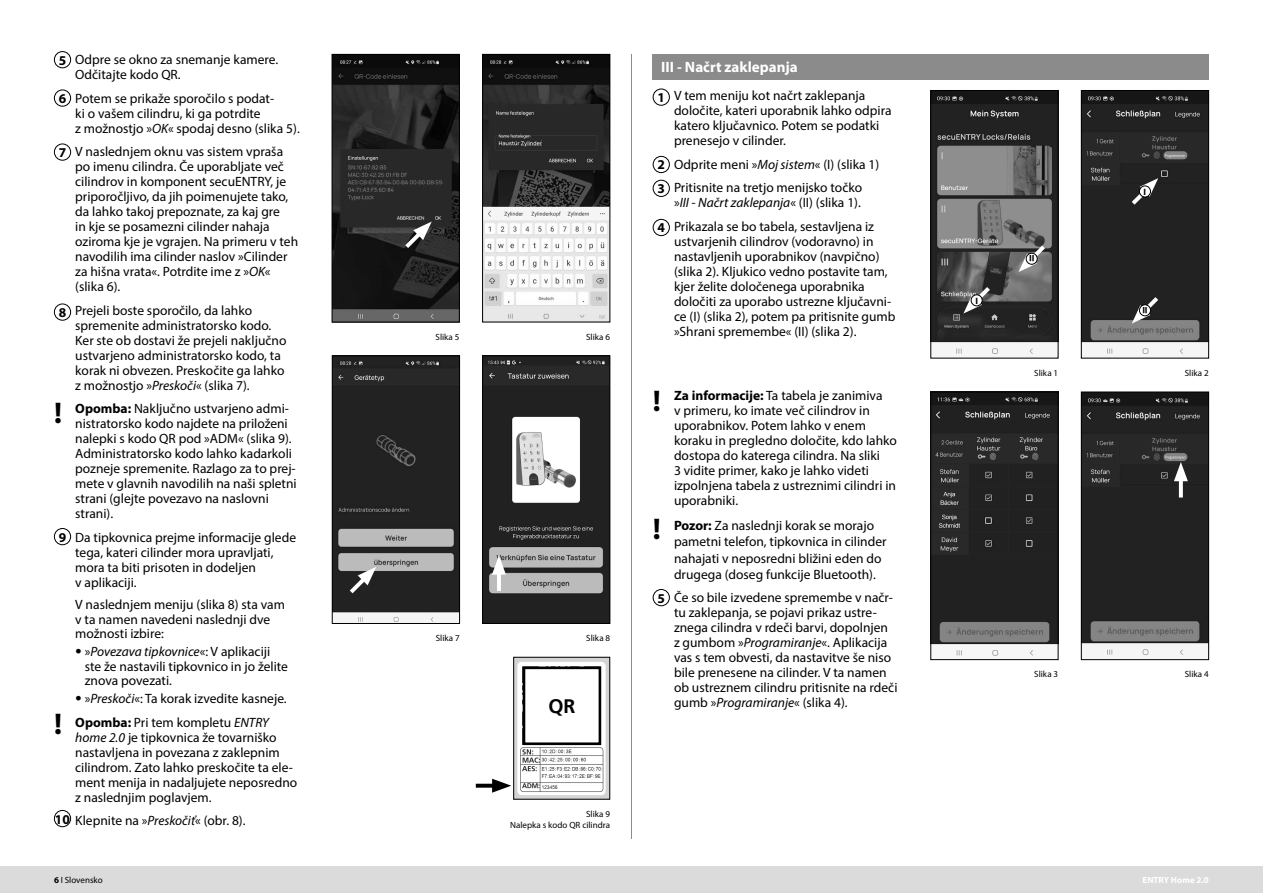
<style>
.page{position:relative;width:1263px;height:893px;background:#fff}
.page>*{position:absolute;margin:0;border:0;box-sizing:border-box;transform-origin:0 0}
.t1{font:700 30px "Myriad Pro";color:#000}
.t2{font:700 19.5px "Frutiger LT Pro";color:#000}
.t3{font:700 15px "Myriad Pro";color:#fff}
.t4{font:13.5px/15px "Myriad Pro";color:#000}
.t5{font:700 13.5px/23.9px "Myriad Pro";color:#000}
.t6{font:700 9.15px "Myriad Pro";color:#000}
.t7{font:9px/10.8px "Myriad Pro";color:#000;text-align:right}
.t8{font:700 9px "Myriad Pro";color:#fff}
.s1{font-style:italic}
.s2{font-weight:700}
.s3{font-family:"Frutiger LT Pro";font-weight:300}
</style>
<div class="page">
<div style="left:0;top:866px;width:1263px;height:27px;background:#dbdbdb"></div>
<hr style="left:631px;top:54px;width:1px;height:785px;background:#8b8b8b">
<div style="left:54px;top:51px;width:17px;height:17px;border:1px solid #000;border-radius:50%"></div>
<div style="left:54px;top:90px;width:17px;height:17px;border:1px solid #000;border-radius:50%"></div>
<div style="left:54px;top:144px;width:17px;height:17px;border:1px solid #000;border-radius:50%"></div>
<img style="left:334px;top:56px;width:124px;height:264px">
<div style="left:332px;top:54px;width:128px;height:268px;border:1px solid #000"></div>
<img style="left:484px;top:56px;width:124px;height:264px">
<div style="left:482px;top:54px;width:128px;height:268px;border:1px solid #000"></div>
<svg style="left:401px;top:222px;width:31px;height:30px"></svg>
<img style="left:515px;top:659px;width:93px;height:138px">
<div style="left:513px;top:657px;width:97px;height:142px;border:1px solid #000"></div>
<div style="left:524px;top:668px;width:76px;height:76px;background:#fff"></div>
<div style="left:523px;top:666px;width:78px;height:79px;border:3px solid #000"></div>
<svg style="left:476px;top:784px;width:16px;height:4px"></svg>
<svg style="left:492px;top:779px;width:19px;height:14px"></svg>
<img style="left:334px;top:357px;width:124px;height:265px">
<div style="left:332px;top:355px;width:128px;height:269px;border:1px solid #000"></div>
<svg style="left:346px;top:567px;width:30px;height:30px"></svg>
<div style="left:54px;top:304px;width:17px;height:17px;border:1px solid #000;border-radius:50%"></div>
<div style="left:54px;top:528px;width:17px;height:17px;border:1px solid #000;border-radius:50%"></div>
<div style="left:54px;top:810px;width:17px;height:17px;border:1px solid #000;border-radius:50%"></div>
<img style="left:484px;top:357px;width:124px;height:265px">
<div style="left:482px;top:355px;width:128px;height:269px;border:1px solid #000"></div>
<hr style="left:497px;top:567px;width:4px;height:24px;background:#fff">
<svg style="left:492px;top:555px;width:14px;height:20px"></svg>
<div style="left:653px;top:219px;width:17px;height:17px;border:1px solid #000;border-radius:50%"></div>
<div style="left:653px;top:589px;width:17px;height:17px;border:1px solid #000;border-radius:50%"></div>
<img style="left:932px;top:394px;width:124px;height:262px">
<div style="left:930px;top:392px;width:128px;height:268px;border:1px solid #000"></div>
<div style="left:653px;top:54px;width:556px;height:26px;background:#8b8b8b"></div>
<div style="left:653px;top:89px;width:17px;height:17px;border:1px solid #000;border-radius:50%"></div>
<div style="left:653px;top:156px;width:17px;height:17px;border:1px solid #000;border-radius:50%"></div>
<div style="left:653px;top:180px;width:17px;height:17px;border:1px solid #000;border-radius:50%"></div>
<img style="left:932px;top:92px;width:124px;height:264px">
<div style="left:930px;top:90px;width:128px;height:268px;border:1px solid #000"></div>
<img style="left:1083px;top:92px;width:124px;height:264px">
<div style="left:1081px;top:90px;width:128px;height:268px;border:1px solid #000"></div>
<img style="left:1083px;top:394px;width:124px;height:263px">
<div style="left:1081px;top:392px;width:128px;height:268px;border:1px solid #000"></div>
<svg style="left:1018px;top:241px;width:31px;height:31px"></svg>
<svg style="left:963px;top:283px;width:31px;height:30px"></svg>
<div style="left:971px;top:295px;width:11px;height:11px;background:#fff;border-radius:50%"></div>
<div style="left:971px;top:295px;width:11px;height:11px;border:1px solid #000;border-radius:50%"></div>
<div style="left:1026px;top:253px;width:11px;height:11px;background:#fff;border-radius:50%"></div>
<div style="left:1026px;top:253px;width:11px;height:12px;border:1px solid #000;border-radius:50%"></div>
<svg style="left:1127px;top:178px;width:31px;height:31px"></svg>
<svg style="left:1179px;top:481px;width:4px;height:16px"></svg>
<svg style="left:1174px;top:462px;width:14px;height:19px"></svg>
<svg style="left:1132px;top:293px;width:30px;height:31px"></svg>
<div style="left:1139px;top:186px;width:11px;height:11px;background:#fff;border-radius:50%"></div>
<div style="left:1139px;top:186px;width:12px;height:11px;border:1px solid #000;border-radius:50%"></div>
<div style="left:1139px;top:305px;width:11px;height:11px;background:#fff;border-radius:50%"></div>
<div style="left:1139px;top:305px;width:12px;height:11px;border:1px solid #000;border-radius:50%"></div>
<p class="t4" style="left:75px;top:52px;width:204px">Odpre se okno za snemanje kamere.<br>Odčitajte kodo QR.</p>
<p class="t4" style="left:75px;top:90px;width:226px">Potem se prikaže sporočilo s podat-<br>ki o vašem cilindru, ki ga potrdite<br>z možnostjo »<span class="s1">OK</span>« spodaj desno (slika 5).</p>
<p class="t4" style="left:75px;top:144px;width:224px">V naslednjem oknu vas sistem vpraša po imenu cilindra. Če uporabljate več cilindrov in komponent secuENTRY, je priporočljivo, da jih poimenujete tako, da lahko takoj prepoznate, za kaj gre<br>in kje se posamezni cilinder nahaja oziroma kje je vgrajen. Na primeru v teh navodilih ima cilinder naslov »Cilinder za hišna vrata«. Potrdite ime z »<span class="s1">OK</span>« (slika 6).</p>
<p class="t4" style="left:75px;top:302px;width:213px">Prejeli boste sporočilo, da lahko spremenite administratorsko kodo.<br>Ker ste ob dostavi že prejeli naključno ustvarjeno administratorsko kodo, ta korak ni obvezen. Preskočite ga lahko z možnostjo »<span class="s1">Preskoči</span>« (slika 7).</p>
<p class="t4" style="left:75px;top:401px;width:223px"><span class="s2">Opomba:</span> Naključno ustvarjeno admi&shy;nistratorsko kodo najdete na priloženi nalepki s kodo QR pod »ADM« (slika 9).<br>Administratorsko kodo lahko kadarkoli pozneje spremenite. Razlago za to prej&shy;mete v glavnih navodilih na naši spletni strani (glejte povezavo na naslovni strani).</p>
<p class="t4" style="left:75px;top:529px;width:222px">Da tipkovnica prejme informacije glede tega, kateri cilinder mora upravljati, mora ta biti prisoten in dodeljen<br>v aplikaciji.</p>
<p class="t4" style="left:75px;top:597px;width:211px;line-height:14.2px">V naslednjem meniju (slika 8) sta vam v ta namen navedeni naslednji dve možnosti izbire:</p>
<p class="t4" style="left:85px;top:645px;width:205px;line-height:14.2px;text-indent:-10px"><span class="s3">•</span> »<span class="s1">Povezava tipkovnice</span>«: V aplikaciji ste že nastavili tipkovnico in jo želite znova povezati.</p>
<p class="t4" style="left:75px;top:687px;width:213px;line-height:23.5px"><span class="s3">•</span> »<span class="s1">Preskoči</span>«: Ta korak izvedite kasneje.<br><span class="s2">Opomba:</span> Pri tem kompletu <span class="s1">ENTRY</span></p>
<p class="t4" style="left:75px;top:730px;width:223px"><span class="s1">home 2.0</span> je tipkovnica že tovarniško nastavljena in povezana z zaklepnim cilindrom. Zato lahko preskočite ta ele&shy;ment menija in nadaljujete neposredno z naslednjim poglavjem.</p>
<p class="t4" style="left:55px;top:812px;width:192px"><span class="s2">10</span> Klepnite na »<span class="s1">Preskočiť</span>« (obr. 8).</p>
<p class="t5" style="left:59px;top:48px;width:9px">5</p>
<p class="t5" style="left:59px;top:86px;width:9px">6</p>
<p class="t5" style="left:59px;top:140px;width:9px">7</p>
<p class="t5" style="left:59px;top:300px;width:9px">8</p>
<h1 class="t1" style="left:54px;top:393px;width:10px">!</h1>
<p class="t5" style="left:59px;top:525px;width:9px">9</p>
<h1 class="t1" style="left:54px;top:705px;width:10px">!</h1>
<p class="t7" style="left:436px;top:331px;width:25px">Slika 5</p>
<p class="t7" style="left:586px;top:331px;width:25px">Slika 6</p>
<p class="t7" style="left:436px;top:633px;width:25px">Slika 7</p>
<p class="t7" style="left:586px;top:633px;width:25px">Slika 8</p>
<h2 class="t2" style="left:548px;top:695px;width:29px">QR</h2>
<p class="t7" style="left:510px;top:808px;width:101px">Slika 9<br>Nalepka s kodo QR cilindra</p>
<p class="t3" style="left:661px;top:58px;width:138px">III - Načrt zaklepanja</p>
<p class="t5" style="left:657px;top:85px;width:9px">1</p>
<p class="t5" style="left:657px;top:153px;width:9px">2<br>3</p>
<p class="t5" style="left:657px;top:216px;width:9px">4</p>
<p class="t4" style="left:674px;top:88px;width:219px">V tem meniju kot načrt zaklepanja določite, kateri uporabnik lahko odpira katero ključavnico. Potem se podatki prenesejo v cilinder.</p>
<p class="t4" style="left:674px;top:152px;width:207px;line-height:23.5px">Odprite meni »<span class="s1">Moj sistem</span>« (I) (slika 1)<br>Pritisnite na tretjo menijsko točko</p>
<p class="t4" style="left:674px;top:191px;width:202px;line-height:23.5px">»<span class="s1">III - Načrt zaklepanja</span>« (II) (slika 1).<br>Prikazala se bo tabela, sestavljena iz</p>
<p class="t4" style="left:674px;top:234px;width:223px">ustvarjenih cilindrov (vodoravno) in nastavljenih uporabnikov (navpično) (slika 2). Kljukico vedno postavite tam, kjer želite določenega uporabnika določiti za uporabo ustrezne ključavni&shy;ce (I) (slika 2), potem pa pritisnite gumb »Shrani spremembe« (II) (slika 2).</p>
<h1 class="t1" style="left:653px;top:381px;width:10px">!</h1>
<h1 class="t1" style="left:653px;top:510px;width:10px">!</h1>
<p class="t5" style="left:657px;top:586px;width:9px">5</p>
<p class="t4" style="left:674px;top:388px;width:225px"><span class="s2">Za informacije:</span> Ta tabela je zanimiva<br>v primeru, ko imate več cilindrov in uporabnikov. Potem lahko v enem koraku in pregledno določite, kdo lahko dostopa do katerega cilindra. Na sliki<br>3 vidite primer, kako je lahko videti izpolnjena tabela z ustreznimi cilindri in uporabniki.</p>
<p class="t4" style="left:674px;top:517px;width:214px;line-height:16.2px"><span class="s2">Pozor:</span> Za naslednji korak se morajo pametni telefon, tipkovnica in cilinder nahajati v neposredni bližini eden do drugega (doseg funkcije Bluetooth).</p>
<p class="t4" style="left:674px;top:590px;width:225px">Če so bile izvedene spremembe v načr&shy;tu zaklepanja, se pojavi prikaz ustre&shy;znega cilindra v rdeči barvi, dopolnjen<br>z gumbom »<span class="s1">Programiranje</span>«. Aplikacija vas s tem obvesti, da nastavitve še niso bile prenesene na cilinder. V ta namen ob ustreznem cilindru pritisnite na rdeči gumb »<span class="s1">Programiranje</span>« (slika 4).</p>
<p class="t6" style="left:975px;top:295px;width:4px">I</p>
<p class="t6" style="left:1034px;top:264px;width:7px;rotate:-180deg">II</p>
<p class="t6" style="left:1144px;top:186px;width:4px">I</p>
<p class="t6" style="left:1147px;top:316px;width:7px;rotate:-180deg">II</p>
<p class="t7" style="left:1034px;top:367px;width:25px">Slika 1</p>
<p class="t7" style="left:1185px;top:367px;width:25px">Slika 2</p>
<p class="t7" style="left:1034px;top:669px;width:25px">Slika 3</p>
<p class="t7" style="left:1185px;top:669px;width:25px">Slika 4</p>
<p class="t7" style="left:54px;top:874px;width:50px"><span class="s2">6</span> I Slovensko</p>
<p class="t8" style="left:1142px;top:874px;width:68px">ENTRY Home 2.0</p>
</div>
